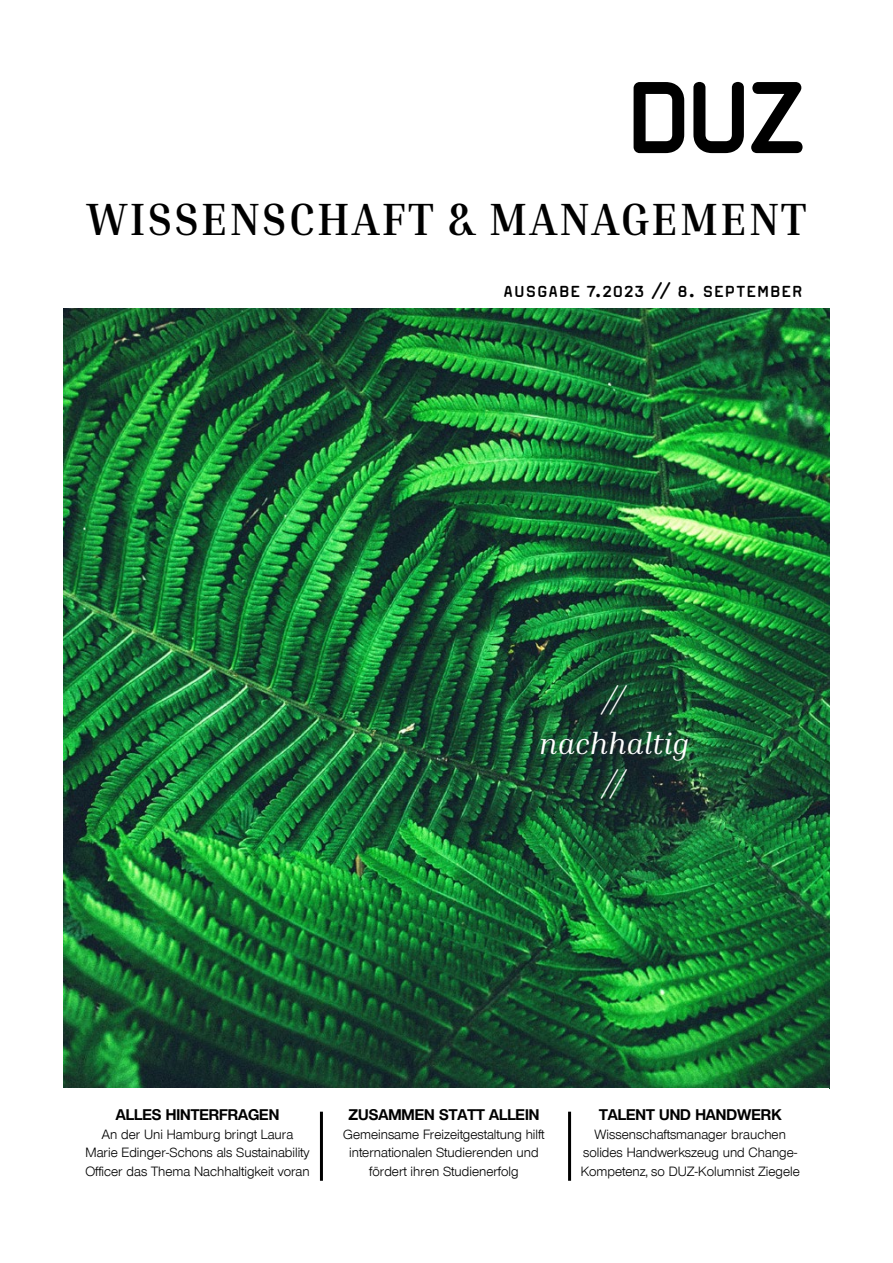
<style>
.page{position:relative;width:893px;height:1263px;background:#fff}
.page>*{position:absolute;margin:0;border:0;box-sizing:border-box;transform-origin:0 0}
.t1{font:700 120px "Magda Clean";color:#000}
.t2{font:700 45.75px "Inria Serif";letter-spacing:.05em;color:#000;scale:.96 1}
.t3{font:italic 33.75px "Inria Serif";color:#fff}
.t4{font:italic 30px "Inria Serif";color:#fff}
.t5{font:700 18.75px "Magda Clean";letter-spacing:.045em;color:#000}
.t6{font:700 15px "Olnova";color:#000}
.t7{font:13.05px/18.6px "Olnova";color:#000;text-align:center}
</style>
<div class="page">
<img style="left:64px;top:309px;width:765px;height:779px">
<hr style="left:320px;top:1112px;width:3px;height:69px;background:#000">
<hr style="left:568px;top:1112px;width:3px;height:69px;background:#000">
<h1 class="t1" style="left:625px;top:54px;width:185px">DUZ</h1>
<h2 class="t2" style="left:87px;top:191px;width:751px">WISSENSCHAFT &amp; MANAGEMENT</h2>
<h3 class="t5" style="left:503px;top:281px;width:301px">AUSGABE 7.2023 // 8. SEPTEMBER</h3>
<h3 class="t3" style="left:604px;top:677px;width:23px">//</h3>
<h3 class="t4" style="left:539px;top:724px;width:152px">nachhaltig</h3>
<h3 class="t3" style="left:604px;top:761px;width:23px">//</h3>
<p class="t6" style="left:116px;top:1106px;width:165px">ALLES HINTERFRAGEN</p>
<p class="t7" style="left:85px;top:1125px;width:226px">An der Uni Hamburg bringt Laura<br>Marie Edinger-Schons als Sustainability<br>Officer das Thema Nachhaltigkeit voran</p>
<p class="t6" style="left:348px;top:1106px;width:192px">ZUSAMMEN STATT ALLEIN</p>
<p class="t7" style="left:343px;top:1125px;width:203px">Gemeinsame Freizeitgestaltung hilft internationalen Studierenden und fördert ihren Studienerfolg</p>
<p class="t6" style="left:599px;top:1106px;width:184px">TALENT UND HANDWERK</p>
<p class="t7" style="left:581px;top:1125px;width:221px">Wissenschaftsmanager brauchen solides Handwerkszeug und Change-<br>Kompetenz, so DUZ-Kolumnist Ziegele</p>
</div>
